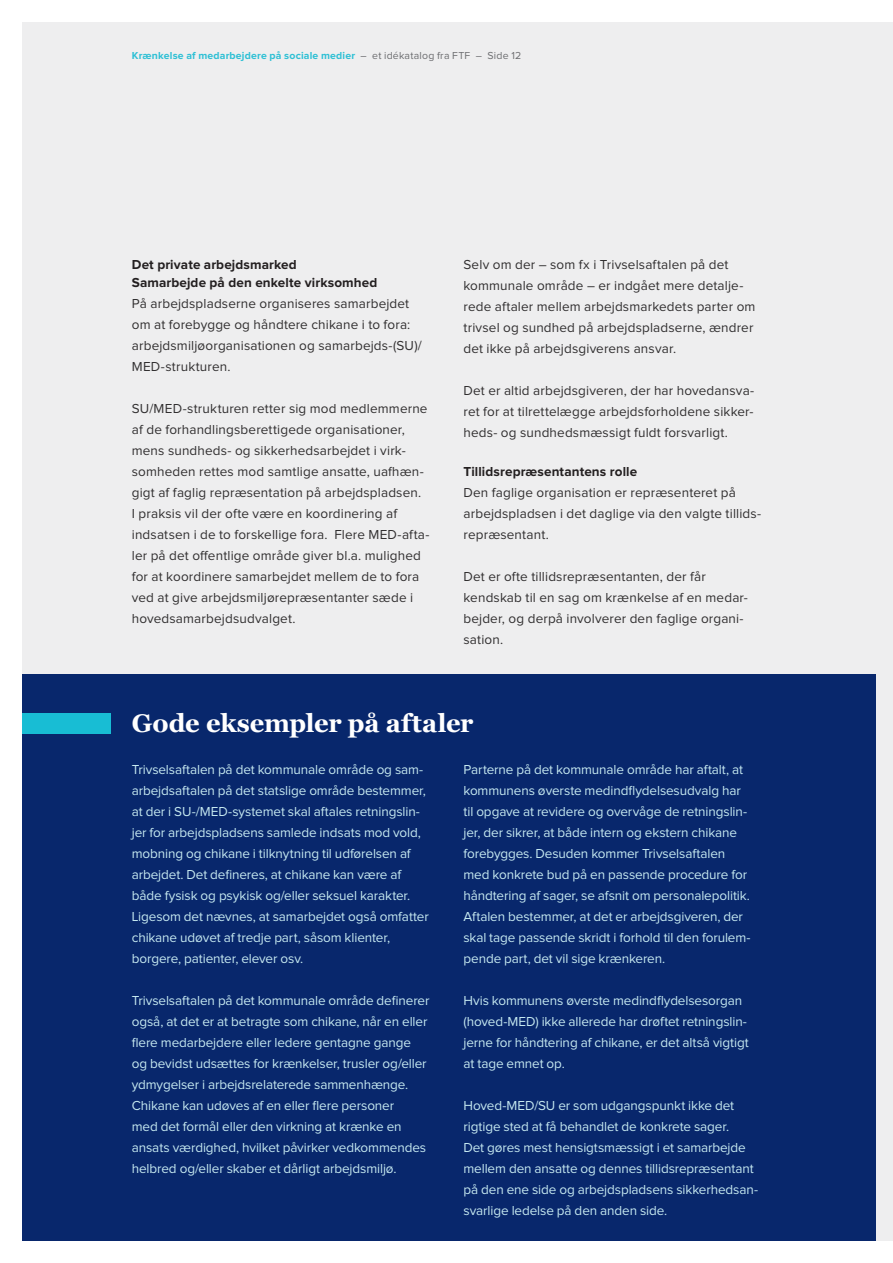
<style>
.page{position:relative;width:893px;height:1263px;background:#eeeeef}
.page>*{position:absolute;margin:0;border:0;box-sizing:border-box;transform-origin:0 0}
.Header_boks{font:700 25.5px "Georgia";letter-spacing:-.01em;color:#fff}
.Brød{font:13.5px/21px "Proxima Nova";letter-spacing:-.01em;color:#c5e8f0}
.Brød-2{font:13.5px/21px "Proxima Nova";letter-spacing:.01em;color:#312f30}
.Indhold_fed{font:700 13.5px "Proxima Nova";letter-spacing:.01em;color:#231f20}
.t1{font:700 10.5px "Proxima Nova";letter-spacing:.015em;color:#2ec0d5}
.s1{font-weight:400;color:#6c6d70}
</style>
<div class="page">
<div style="left:17px;top:674px;width:859px;height:581px;background:#08276c"></div>
<div style="left:17px;top:713px;width:94px;height:21px;background:#18bdd4"></div>
<div style="left:0;top:0;width:893px;height:21px;background:#fff"></div>
<div style="left:0;top:1242px;width:893px;height:21px;background:#fff"></div>
<div style="left:0;top:0;width:21px;height:1263px;background:#fff"></div>
<p class="t1" style="left:132px;top:51px;width:391px">Krænkelse af medarbejdere på sociale medier <span class="s1">– et idékatalog fra FTF – Side 12</span></p>
<p class="Indhold_fed" style="left:132px;top:258px;width:166px">Det private arbejdsmarked</p>
<p class="Indhold_fed" style="left:132px;top:276px;width:247px">Samarbejde på den enkelte virksomhed</p>
<p class="Brød-2" style="left:132px;top:294px;width:292px">På arbejdspladserne organiseres samarbejdet om at forebygge og håndtere chikane i to fora: arbejdsmiljøorganisationen og samarbejds-(SU)/ MED-strukturen.</p>
<p class="Brød-2" style="left:132px;top:399px;width:299px">SU/MED-strukturen retter sig mod medlemmerne af de forhandlingsberettigede organisationer, mens sundheds- og sikkerhedsarbejdet i virk&shy;somheden rettes mod samtlige ansatte, uafhæn&shy;gigt af faglig repræsentation på arbejdspladsen.<br>I praksis vil der ofte være en koordinering af indsatsen i de to forskellige fora. Flere MED-afta&shy;ler på det offentlige område giver bl.a. mulighed for at koordinere samarbejdet mellem de to fora ved at give arbejdsmiljørepræsentanter sæde i hovedsamarbejdsudvalget.</p>
<p class="Brød-2" style="left:463px;top:255px;width:293px">Selv om der – som fx i Trivselsaftalen på det kommunale område – er indgået mere detalje&shy;rede aftaler mellem arbejdsmarkedets parter om trivsel og sundhed på arbejdspladserne, ændrer det ikke på arbejdsgiverens ansvar.</p>
<p class="Brød-2" style="left:463px;top:381px;width:292px;text-align:justify">Det er altid arbejdsgiveren, der har hovedansva&shy;ret for at tilrettelægge arbejdsforholdene sikker&shy;heds- og sundhedsmæssigt fuldt forsvarligt.</p>
<p class="Indhold_fed" style="left:463px;top:465px;width:175px">Tillidsrepræsentantens rolle</p>
<p class="Brød-2" style="left:463px;top:483px;width:299px">Den faglige organisation er repræsenteret på arbejdspladsen i det daglige via den valgte tillids&shy;repræsentant.</p>
<p class="Brød-2" style="left:463px;top:567px;width:286px">Det er ofte tillidsrepræsentanten, der får kendskab til en sag om krænkelse af en medar&shy;bejder, og derpå involverer den faglige organi&shy;sation.</p>
<p class="Header_boks" style="left:132px;top:704px;width:343px">Gode eksempler på aftaler</p>
<p class="Brød" style="left:132px;top:760px;width:299px">Trivselsaftalen på det kommunale område og sam&shy;arbejdsaftalen på det statslige område bestemmer, at der i SU-/MED-systemet skal aftales retningslin&shy;jer for arbejdspladsens samlede indsats mod vold, mobning og chikane i tilknytning til udførelsen af arbejdet. Det defineres, at chikane kan være af både fysisk og psykisk og/eller seksuel karakter.<br>Ligesom det nævnes, at samarbejdet også omfatter chikane udøvet af tredje part, såsom klienter, borgere, patienter, elever osv.</p>
<p class="Brød" style="left:132px;top:991px;width:299px">Trivselsaftalen på det kommunale område definerer også, at det er at betragte som chikane, når en eller flere medarbejdere eller ledere gentagne gange og bevidst udsættes for krænkelser, trusler og/eller ydmygelser i arbejdsrelaterede sammenhænge.<br>Chikane kan udøves af en eller flere personer<br>med det formål eller den virkning at krænke en ansats værdighed, hvilket påvirker vedkommendes helbred og/eller skaber et dårligt arbejdsmiljø.</p>
<p class="Brød" style="left:463px;top:760px;width:289px">Parterne på det kommunale område har aftalt, at kommunens øverste medindflydelsesudvalg har til opgave at revidere og overvåge de retningslin&shy;jer, der sikrer, at både intern og ekstern chikane forebygges. Desuden kommer Trivselsaftalen med konkrete bud på en passende procedure for håndtering af sager, se afsnit om personalepolitik.<br>Aftalen bestemmer, at det er arbejdsgiveren, der skal tage passende skridt i forhold til den forulem&shy;pende part, det vil sige krænkeren.</p>
<p class="Brød" style="left:463px;top:991px;width:287px">Hvis kommunens øverste medindflydelsesorgan (hoved-MED) ikke allerede har drøftet retningslin&shy;jerne for håndtering af chikane, er det altså vigtigt at tage emnet op.</p>
<p class="Brød" style="left:463px;top:1096px;width:296px">Hoved-MED/SU er som udgangspunkt ikke det rigtige sted at få behandlet de konkrete sager.<br>Det gøres mest hensigtsmæssigt i et samarbejde mellem den ansatte og dennes tillidsrepræsentant på den ene side og arbejdspladsens sikkerhedsan&shy;svarlige ledelse på den anden side.</p>
</div>
